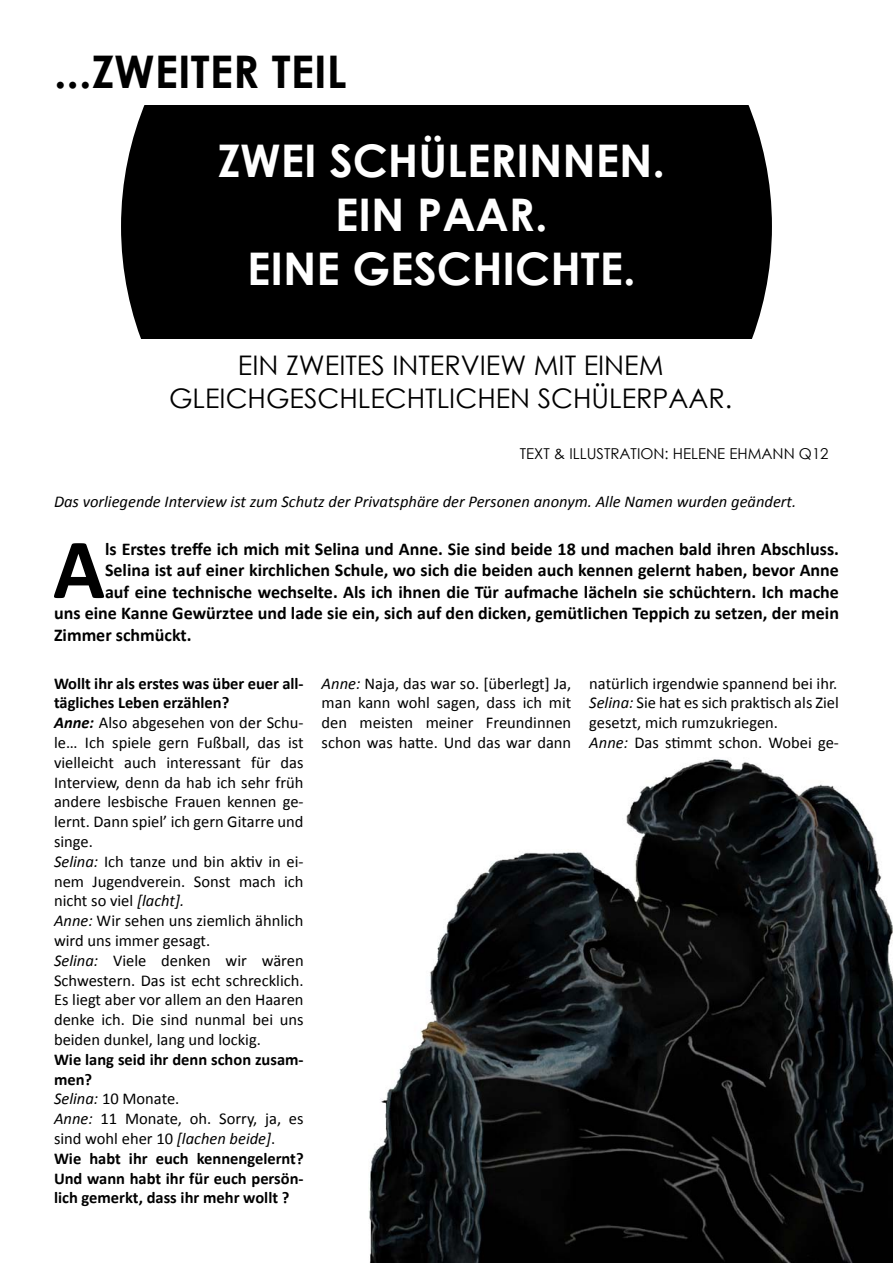
<style>
.page{position:relative;width:893px;height:1263px;background:#fff}
.page>*{position:absolute;margin:0;border:0;box-sizing:border-box;transform-origin:0 0}
.t1{font:700 86.1px "Calibri";color:#000}
.t2{font:700 45px/54px "Century Gothic";color:#fff;text-align:center}
.t3{font:700 45px "Century Gothic";color:#000}
.t4{font:27px/32.4px "Century Gothic";color:#000;text-align:center}
.t5{font:700 18px "Calibri";color:#000}
.t6{font:16.5px/19.8px "Calibri";color:#000}
.t7{font:700 16.5px/19.8px "Calibri";color:#000}
.t8{font:italic 16.5px "Calibri";color:#000}
.t9{font:15px "Century Gothic";color:#000}
.s1{font-weight:700}
.s2{font-weight:700;font-style:italic}
.s3{font-style:italic}
.s4{font-weight:400;font-style:italic}
.s5{font-weight:400}
</style>
<div class="page">
<div style="left:121px;top:105px;width:651px;height:234px;background:#000"></div>
<img style="left:369px;top:759px;width:524px;height:504px">
<h2 class="t3" style="left:54px;top:37px;width:294px">...ZWEITER TEIL</h2>
<h2 class="t2" style="left:218px;top:132px;width:449px">ZWEI SCHÜLERINNEN.<br>EIN PAAR.<br>EINE GESCHICHTE.</h2>
<h3 class="t4" style="left:169px;top:349px;width:565px">EIN ZWEITES INTERVIEW MIT EINEM<br>GLEICHGESCHLECHTLICHEN SCHÜLERPAAR.</h3>
<p class="t9" style="left:520px;top:443px;width:310px">TEXT &amp; ILLUSTRATION: HELENE EHMANN Q12</p>
<p class="t8" style="left:54px;top:491px;width:744px">Das vorliegende Interview ist zum Schutz der Privatsphäre der Personen anonym. Alle Namen wurden geändert.</p>
<h1 class="t1" style="left:53px;top:516px;width:54px">A</h1>
<p class="t5" style="left:105px;top:537px;width:735px">ls Erstes treffe ich mich mit Selina und Anne. Sie sind beide 18 und machen bald ihren Abschluss.</p>
<p class="t5" style="left:105px;top:559px;width:735px">Selina ist auf einer kirchlichen Schule, wo sich die beiden auch kennen gelernt haben, bevor Anne</p>
<p class="t5" style="left:105px;top:581px;width:735px">auf eine technische wechselte. Als ich ihnen die Tür aufmache lächeln sie schüchtern. Ich mache</p>
<p class="t5" style="left:54px;top:602px;width:786px">uns eine Kanne Gewürztee und lade sie ein, sich auf den dicken, gemütlichen Teppich zu setzen, der mein</p>
<p class="t5" style="left:54px;top:624px;width:139px">Zimmer schmückt.</p>
<p class="t6" style="left:54px;top:672px;width:251px"><span class="s1">Wollt ihr als erstes was über euer all&shy;tägliches Leben erzählen?<br></span><span class="s2">Anne:</span> Also abgesehen von der Schu&shy;le… Ich spiele gern Fußball, das ist vielleicht auch interessant für das<br>Interview, denn da hab ich sehr früh andere lesbische Frauen kennen ge&shy;lernt. Dann spiel’ ich gern Gitarre und singe.<br><span class="s3">Selina:</span> Ich tanze und bin aktiv in ei&shy;nem Jugendverein. Sonst mach ich nicht so viel <span class="s3">[lacht].<br>Anne:</span> Wir sehen uns ziemlich ähnlich wird uns immer gesagt.<br><span class="s3">Selina:</span> Viele denken wir wären<br>Schwestern. Das ist echt schrecklich.<br>Es liegt aber vor allem an den Haaren denke ich. Die sind nunmal bei uns beiden dunkel, lang und lockig.</p>
<p class="t7" style="left:54px;top:1048px;width:251px">Wie lang seid ihr denn schon zusam&shy;men?<br><span class="s4">Selina:</span> <span class="s5">10 Monate.<br></span><span class="s4">Anne:</span> <span class="s5">11 Monate, oh. Sorry, ja, es sind wohl eher 10</span> <span class="s4">[lachen beide]</span><span class="s5">.<br></span>Wie habt ihr euch kennengelernt?<br>Und wann habt ihr für euch persön&shy;lich gemerkt, dass ihr mehr wollt ?</p>
<p class="t6" style="left:322px;top:672px;width:251px;text-align:justify"><span class="s3">Anne:</span> Naja, das war so. [überlegt] Ja, man kann wohl sagen, dass ich mit den meisten meiner Freundinnen schon was hatte. Und das war dann</p>
<p class="t6" style="left:589px;top:672px;width:251px">natürlich irgendwie spannend bei ihr.<br><span class="s3">Selina:</span> Sie hat es sich praktisch als Ziel gesetzt, mich rumzukriegen.<br><span class="s3">Anne:</span> Das stimmt schon. Wobei ge-</p>
</div>
